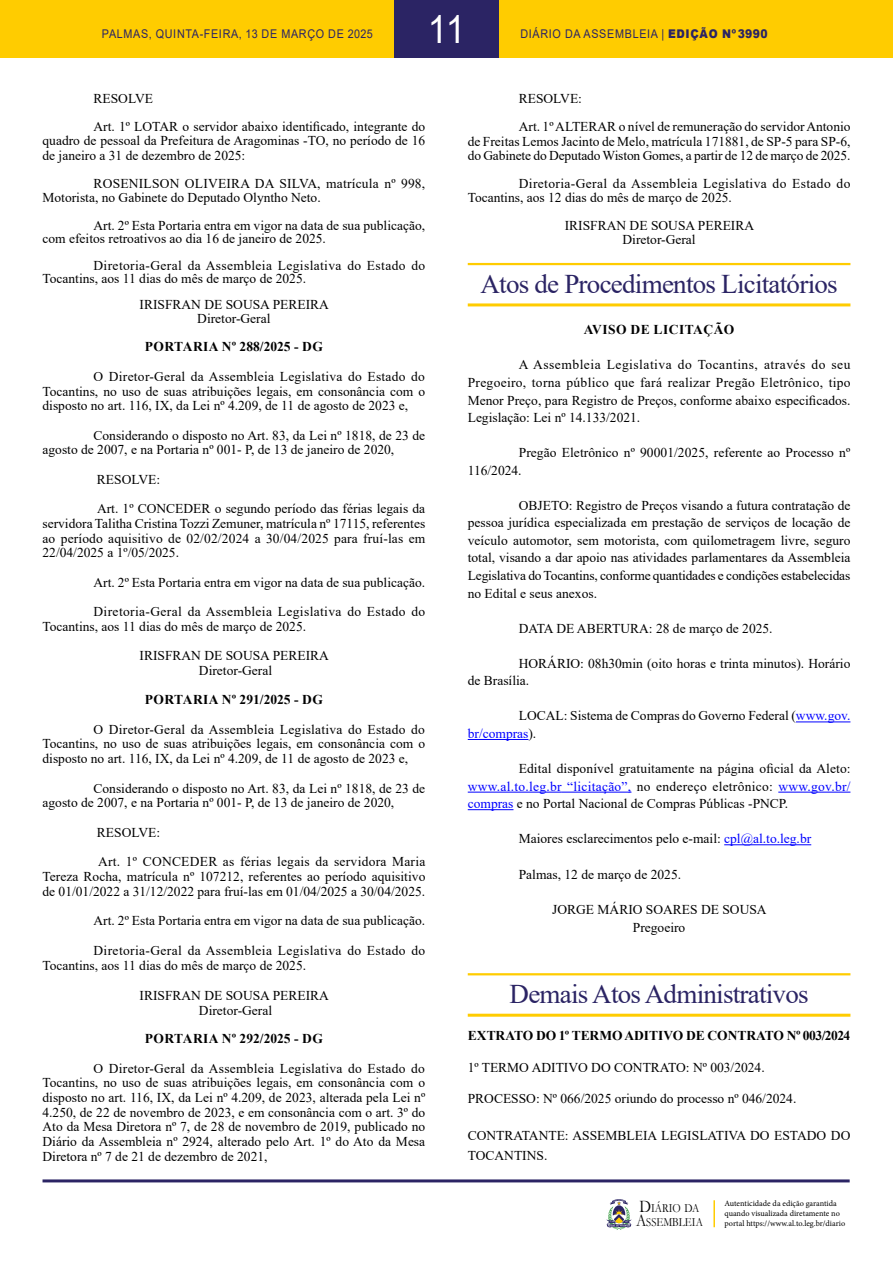
<style>
.page{position:relative;width:893px;height:1263px;background:#fff}
.page>*{position:absolute;margin:0;border:0;box-sizing:border-box;transform-origin:0 0}
.t1{font:39px "Arial";color:#fff;scale:.9 1}
.t2{font:27px "Times New Roman";letter-spacing:-.025em;color:#2b2464}
.t3{font:13.5px/14.7px "Times New Roman";color:#000}
.t4{font:13.5px/12.9px "Times New Roman";letter-spacing:.025em;color:#000}
.t5{font:700 13.5px "Times New Roman";color:#000}
.t6{font:13.5px/29.4px "Times New Roman";letter-spacing:.02em;color:#000}
.t7{font:700 13.5px "Times New Roman";letter-spacing:.035em;color:#000}
.t8{font:12.45px/14px "Garamond";color:#000;scale:.85 1}
.t9{font:12px "Arial";letter-spacing:.065em;color:#2b2464;scale:.9 1}
.t10{font:8.25px/9.9px "Minion Pro";color:#000}
.s1{font-weight:900}
.s2{color:#00f}
.s3{font-size:17.85px}
</style>
<div class="page">
<div style="left:0;top:0;width:893px;height:58px;background:#fc0"></div>
<hr style="left:43px;top:1179px;width:807px;height:3px;background:#2b2464">
<svg style="left:606px;top:1199px;width:26px;height:31px"></svg>
<div style="left:394px;top:0;width:105px;height:58px;background:#2b2464"></div>
<hr style="left:713px;top:1200px;width:2px;height:27px;background:#fc0">
<hr style="left:468px;top:263px;width:382px;height:2px;background:#fc0">
<hr style="left:468px;top:303px;width:382px;height:3px;background:#fc0">
<hr style="left:796px;top:722px;width:54px;height:1px;background:#00f">
<hr style="left:468px;top:739px;width:60px;height:1px;background:#00f">
<hr style="left:468px;top:792px;width:94px;height:1px;background:#00f">
<hr style="left:562px;top:792px;width:69px;height:1px;background:#00f">
<hr style="left:778px;top:792px;width:72px;height:1px;background:#00f">
<hr style="left:468px;top:809px;width:45px;height:1px;background:#00f">
<hr style="left:724px;top:844px;width:87px;height:1px;background:#00f">
<hr style="left:468px;top:973px;width:382px;height:2px;background:#fc0">
<hr style="left:468px;top:1014px;width:382px;height:3px;background:#fc0">
<h1 class="t1" style="left:428px;top:2px;width:43px">11</h1>
<p class="t9" style="left:102px;top:25px;width:302px">PALMAS, QUINTA-FEIRA, 13 DE MARÇO DE 2025</p>
<p class="t9" style="left:520px;top:25px;width:276px">DIÁRIO DA ASSEMBLEIA | <span class="s1">EDIÇÃO Nº3990</span></p>
<p class="t3" style="left:94px;top:84px;width:333px;line-height:28.2px">RESOLVE<br>Art. 1º LOTAR o servidor abaixo identificado, integrante do</p>
<p class="t3" style="left:43px;top:133px;width:384px;line-height:14.2px">quadro de pessoal da Prefeitura de Aragominas -TO, no período de 16 de janeiro a 31 de dezembro de 2025:</p>
<p class="t3" style="left:43px;top:176px;width:384px;line-height:13.8px;text-indent:51px">ROSENILSON OLIVEIRA DA SILVA, matrícula nº 998,<br>Motorista, no Gabinete do Deputado Olyntho Neto.</p>
<p class="t3" style="left:43px;top:218px;width:384px;line-height:13.8px;text-indent:51px">Art. 2º Esta Portaria entra em vigor na data de sua publicação, com efeitos retroativos ao dia 16 de janeiro de 2025.</p>
<p class="t4" style="left:43px;top:259px;width:384px;text-indent:51px">Diretoria-Geral da Assembleia Legislativa do Estado do<br>Tocantins, aos 11 dias do mês de março de 2025.</p>
<p class="t3" style="left:140px;top:297px;width:191px;line-height:13.8px;text-align:center">IRISFRAN DE SOUSA PEREIRA<br>Diretor-Geral</p>
<p class="t5" style="left:145px;top:337px;width:179px">PORTARIA Nº 288/2025 - DG</p>
<p class="t3" style="left:43px;top:369px;width:384px;text-align:justify;text-indent:51px">O Diretor-Geral da Assembleia Legislativa do Estado do Tocantins, no uso de suas atribuições legais, em consonância com o disposto no art. 116, IX, da Lei nº 4.209, de 11 de agosto de 2023 e,</p>
<p class="t3" style="left:43px;top:427px;width:384px;text-indent:51px">Considerando o disposto no Art. 83, da Lei nº 1818, de 23 de agosto de 2007, e na Portaria nº 001- P, de 13 de janeiro de 2020,</p>
<p class="t3" style="left:97px;top:464px;width:330px;line-height:29.4px">RESOLVE:<br>Art. 1º CONCEDER o segundo período das férias legais da</p>
<p class="t3" style="left:43px;top:516px;width:384px;text-align:justify">servidora Talitha Cristina Tozzi Zemuner, matrícula nº 17115, referentes ao período aquisitivo de 02/02/2024 a 30/04/2025 para fruí-las em 22/04/2025 a 1º/05/2025.</p>
<p class="t4" style="left:94px;top:567px;width:333px;line-height:29.4px">Art. 2º Esta Portaria entra em vigor na data de sua publicação.<br>Diretoria-Geral da Assembleia Legislativa do Estado do</p>
<p class="t3" style="left:140px;top:611px;width:191px;line-height:29.4px;text-indent:-97px">Tocantins, aos 11 dias do mês de março de 2025.<br>IRISFRAN DE SOUSA PEREIRA</p>
<p class="t3" style="left:199px;top:663px;width:75px">Diretor-Geral</p>
<p class="t5" style="left:145px;top:690px;width:179px">PORTARIA Nº 291/2025 - DG</p>
<p class="t3" style="left:43px;top:721px;width:384px;text-align:justify;text-indent:51px">O Diretor-Geral da Assembleia Legislativa do Estado do Tocantins, no uso de suas atribuições legais, em consonância com o disposto no art. 116, IX, da Lei nº 4.209, de 11 de agosto de 2023 e,</p>
<p class="t3" style="left:43px;top:780px;width:384px;text-indent:51px">Considerando o disposto no Art. 83, da Lei nº 1818, de 23 de agosto de 2007, e na Portaria nº 001- P, de 13 de janeiro de 2020,</p>
<p class="t6" style="left:97px;top:817px;width:330px">RESOLVE:<br>Art. 1º CONCEDER as férias legais da servidora Maria</p>
<p class="t3" style="left:43px;top:868px;width:384px">Tereza Rocha, matrícula nº 107212, referentes ao período aquisitivo de 01/01/2022 a 31/12/2022 para fruí-las em 01/04/2025 a 30/04/2025.</p>
<p class="t4" style="left:94px;top:905px;width:333px;line-height:29.7px">Art. 2º Esta Portaria entra em vigor na data de sua publicação.<br>Diretoria-Geral da Assembleia Legislativa do Estado do</p>
<p class="t3" style="left:43px;top:957px;width:265px">Tocantins, aos 11 dias do mês de março de 2025.</p>
<p class="t3" style="left:140px;top:987px;width:191px;text-align:center">IRISFRAN DE SOUSA PEREIRA<br>Diretor-Geral</p>
<p class="t5" style="left:145px;top:1029px;width:179px">PORTARIA Nº 292/2025 - DG</p>
<p class="t3" style="left:43px;top:1060px;width:384px;text-align:justify;text-indent:51px">O Diretor-Geral da Assembleia Legislativa do Estado do Tocantins, no uso de suas atribuições legais, em consonância com o disposto no art. 116, IX, da Lei nº 4.209, de 2023, alterada pela Lei nº 4.250, de 22 de novembro de 2023, e em consonância com o art. 3º do Ato da Mesa Diretora nº 7, de 28 de novembro de 2019, publicado no Diário da Assembleia nº 2924, alterado pelo Art. 1º do Ato da Mesa Diretora nº 7 de 21 de dezembro de 2021,</p>
<p class="t3" style="left:519px;top:84px;width:333px;line-height:28.5px">RESOLVE:<br>Art. 1º ALTERAR o nível de remuneração do servidor Antonio</p>
<p class="t3" style="left:468px;top:134px;width:384px;line-height:14.2px">de Freitas Lemos Jacinto de Melo, matrícula 171881, de SP-5 para SP-6, do Gabinete do Deputado Wiston Gomes, a partir de 12 de março de 2025.</p>
<p class="t4" style="left:468px;top:176px;width:384px;line-height:14px;text-indent:51px">Diretoria-Geral da Assembleia Legislativa do Estado do<br>Tocantins, aos 12 dias do mês de março de 2025.</p>
<p class="t3" style="left:565px;top:218px;width:191px;line-height:14px;text-align:center">IRISFRAN DE SOUSA PEREIRA<br>Diretor-Geral</p>
<h2 class="t2" style="left:480px;top:265px;width:359px">Atos de Procedimentos Licitatórios</h2>
<p class="t7" style="left:584px;top:320px;width:152px">AVISO DE LICITAÇÃO</p>
<p class="t3" style="left:468px;top:356px;width:384px;line-height:17.5px;text-align:justify;text-indent:51px">A Assembleia Legislativa do Tocantins, através do seu Pregoeiro, torna público que fará realizar Pregão Eletrônico, tipo Menor Preço, para Registro de Preços, conforme abaixo especificados.<br>Legislação: Lei nº 14.133/2021.</p>
<p class="t3" style="left:468px;top:443px;width:384px;line-height:17.5px;text-indent:51px">Pregão Eletrônico nº 90001/2025, referente ao Processo nº<br>116/2024.</p>
<p class="t3" style="left:468px;top:496px;width:384px;line-height:17.5px;text-align:justify;text-indent:51px">OBJETO: Registro de Preços visando a futura contratação de pessoa jurídica especializada em prestação de serviços de locação de veículo automotor, sem motorista, com quilometragem livre, seguro total, visando a dar apoio nas atividades parlamentares da Assembleia Legislativa do Tocantins, conforme quantidades e condições estabelecidas no Edital e seus anexos.</p>
<p class="t3" style="left:519px;top:620px;width:255px">DATA DE ABERTURA: 28 de março de 2025.</p>
<p class="t3" style="left:468px;top:654px;width:384px;line-height:17.5px;text-indent:51px">HORÁRIO: 08h30min (oito horas e trinta minutos). Horário de Brasília.</p>
<p class="t3" style="left:468px;top:707px;width:384px;line-height:17.5px;text-indent:51px">LOCAL: Sistema de Compras do Governo Federal (<span class="s2">www.gov. br/compras</span>).</p>
<p class="t3" style="left:468px;top:759px;width:384px;line-height:17.5px;text-align:justify;text-indent:51px">Edital disponível gratuitamente na página oficial da Aleto: <span class="s2">www.al.to.leg.br “licitação”,</span> no endereço eletrônico: <span class="s2">www.gov.br/ compras</span> e no Portal Nacional de Compras Públicas -PNCP.</p>
<p class="t3" style="left:519px;top:831px;width:294px">Maiores esclarecimentos pelo e-mail: <span class="s2">cpl@al.to.leg.br</span></p>
<p class="t3" style="left:519px;top:866px;width:164px">Palmas, 12 de março de 2025.</p>
<p class="t3" style="left:552px;top:900px;width:216px;line-height:17.7px;text-align:center">JORGE MÁRIO SOARES DE SOUSA<br>Pregoeiro</p>
<h2 class="t2" style="left:510px;top:975px;width:301px">Demais Atos Administrativos</h2>
<p class="t5" style="left:468px;top:1026px;width:384px">EXTRATO DO 1º TERMO ADITIVO DE CONTRATO Nº 003/2024</p>
<p class="t3" style="left:468px;top:1059px;width:298px">1º TERMO ADITIVO DO CONTRATO: Nº 003/2024.</p>
<p class="t3" style="left:468px;top:1091px;width:330px">PROCESSO: Nº 066/2025 oriundo do processo nº 046/2024.</p>
<p class="t3" style="left:468px;top:1125px;width:384px;line-height:20.2px">CONTRATANTE: ASSEMBLEIA LEGISLATIVA DO ESTADO DO<br>TOCANTINS.</p>
<p class="t8" style="left:636px;top:1201px;width:80px"><span class="s3">D</span>IÁRIO DA<br><span class="s3">A</span>SSEMBLEIA</p>
<p class="t10" style="left:724px;top:1199px;width:122px">Autenticidade da edição garantida quando visualizada diretamente no portal https://www.al.to.leg.br/diario</p>
</div>
